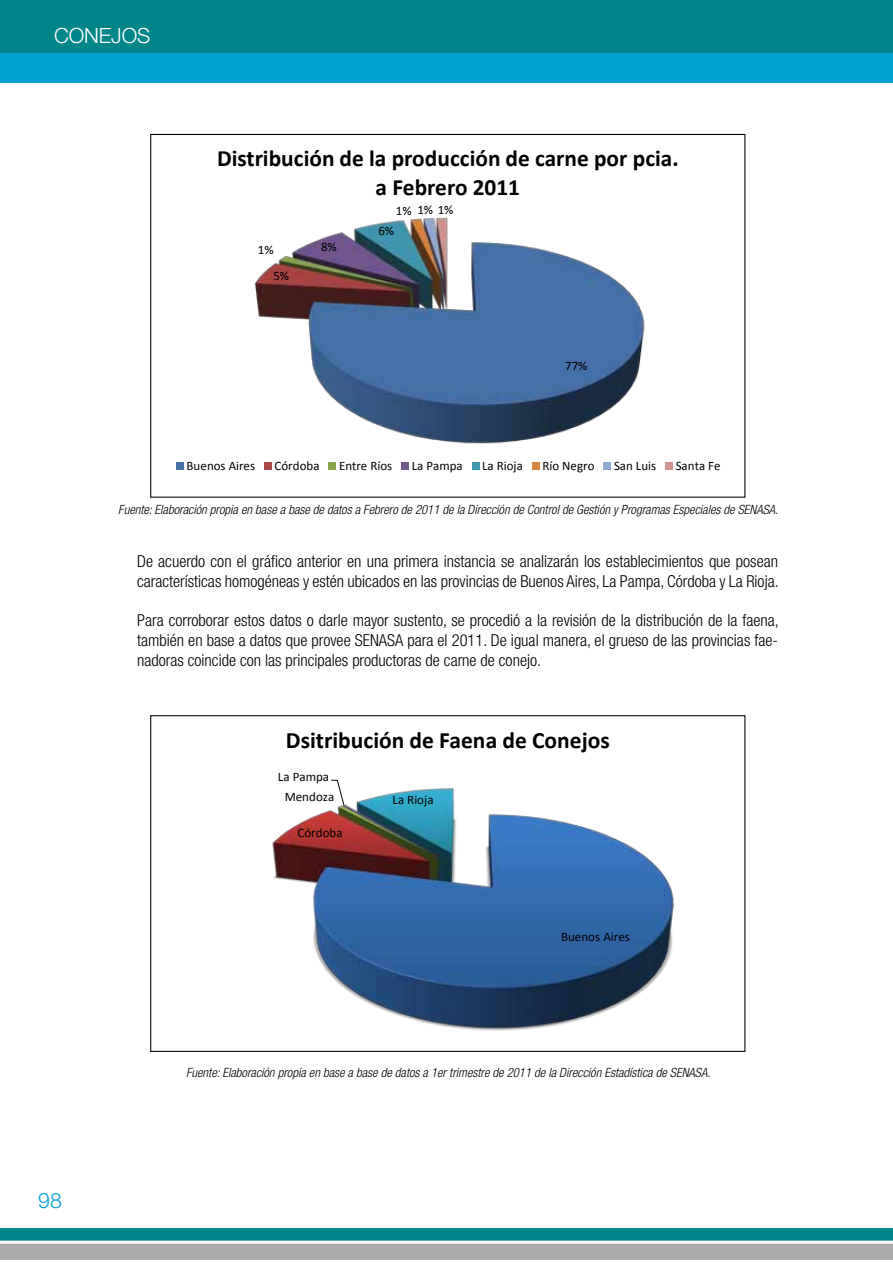
<style>
.page{position:relative;width:893px;height:1263px;background:#fff}
.page>*{position:absolute;margin:0;border:0;box-sizing:border-box;transform-origin:0 0}
.t1{font:700 23.55px "Calibri";color:#000}
.t2{font:700 23.4px/28.5px "Calibri";color:#000;text-align:center}
.t3{font:300 21.15px "Helvetica Neue LT Std";color:#00a0d1}
.t4{font:300 21px "Helvetica Neue LT Std";letter-spacing:-.005em;color:#fff}
.t5{font:300 condensed 16.5px/19.8px "Helvetica Neue LT Std";color:#000}
.t6{font:13.05px "Calibri";color:#000}
.t7{font:12.9px "Calibri";color:#000}
.t8{font:italic 300 condensed 12.75px "Helvetica Neue LT Std";color:#000}
</style>
<div class="page">
<div style="left:0;top:1228px;width:893px;height:14px;background:#008688"></div>
<div style="left:0;top:1241px;width:893px;height:22px;background:#a9aaac"></div>
<div style="left:0;top:53px;width:893px;height:30px;background:#00a0d1"></div>
<div style="left:0;top:0;width:893px;height:53px;background:#008688"></div>
<hr style="left:0;top:1240px;width:893px;height:3px;background:#fff">
<hr style="left:0;top:1260px;width:893px;height:3px;background:#fff">
<img style="left:254px;top:217px;width:391px;height:227px">
<div style="left:176px;top:463px;width:8px;height:7px;background:#4572a7"></div>
<div style="left:264px;top:463px;width:7px;height:7px;background:#aa4643"></div>
<div style="left:329px;top:463px;width:7px;height:7px;background:#89a54e"></div>
<div style="left:402px;top:463px;width:7px;height:7px;background:#71588f"></div>
<div style="left:472px;top:463px;width:7px;height:7px;background:#4198af"></div>
<div style="left:532px;top:463px;width:7px;height:7px;background:#db843d"></div>
<div style="left:604px;top:463px;width:7px;height:7px;background:#93a9cf"></div>
<div style="left:665px;top:463px;width:8px;height:7px;background:#d19392"></div>
<img style="left:272px;top:788px;width:402px;height:243px">
<svg style="left:330px;top:779px;width:15px;height:27px"></svg>
<p class="t4" style="left:54px;top:22px;width:98px">CONEJOS</p>
<p class="t2" style="left:217px;top:144px;width:463px">Distribución de la producción de carne por pcia. a Febrero 2011</p>
<p class="t7" style="left:396px;top:201px;width:59px">1% 1% 1%</p>
<p class="t7" style="left:258px;top:241px;width:17px">1%</p>
<p class="t7" style="left:321px;top:238px;width:17px">8%</p>
<p class="t7" style="left:273px;top:268px;width:17px">5%</p>
<p class="t7" style="left:378px;top:223px;width:17px">6%</p>
<p class="t7" style="left:565px;top:357px;width:24px">77%</p>
<p class="t7" style="left:187px;top:458px;width:70px">Buenos Aires</p>
<p class="t7" style="left:275px;top:458px;width:46px">Córdoba</p>
<p class="t7" style="left:339px;top:458px;width:55px">Entre Ríos</p>
<p class="t7" style="left:412px;top:458px;width:52px">La Pampa</p>
<p class="t7" style="left:482px;top:458px;width:42px">La Rioja</p>
<p class="t7" style="left:542px;top:458px;width:54px">Río Negro</p>
<p class="t7" style="left:614px;top:458px;width:44px">San Luis</p>
<p class="t7" style="left:676px;top:458px;width:46px">Santa Fe</p>
<p class="t8" style="left:118px;top:502px;width:662px">Fuente: Elaboración propia en base a base de datos a Febrero de 2011 de la Dirección de Control de Gestión y Programas Especiales de SENASA.</p>
<p class="t5" style="left:137px;top:551px;width:643px">De acuerdo con el gráfico anterior en una primera instancia se analizarán los establecimientos que posean características homogéneas y estén ubicados en las provincias de Buenos Aires, La Pampa, Córdoba y La Rioja.</p>
<p class="t5" style="left:137px;top:610px;width:643px;text-align:justify">Para corroborar estos datos o darle mayor sustento, se procedió a la revisión de la distribución de la faena, también en base a datos que provee SENASA para el 2011. De igual manera, el grueso de las provincias fae&shy;nadoras coincide con las principales productoras de carne de conejo.</p>
<p class="t1" style="left:286px;top:725px;width:326px">Dsitribución de Faena de Conejos</p>
<p class="t6" style="left:278px;top:768px;width:53px">La Pampa</p>
<p class="t6" style="left:285px;top:788px;width:51px">Mendoza</p>
<p class="t6" style="left:297px;top:824px;width:47px">Córdoba</p>
<p class="t6" style="left:393px;top:792px;width:43px">La Rioja</p>
<p class="t6" style="left:561px;top:928px;width:70px">Buenos Aires</p>
<p class="t3" style="left:38px;top:1187px;width:25px">98</p>
<p class="t8" style="left:186px;top:1065px;width:526px">Fuente: Elaboración propia en base a base de datos a 1er trimestre de 2011 de la Dirección Estadística de SENASA.</p>
</div>
